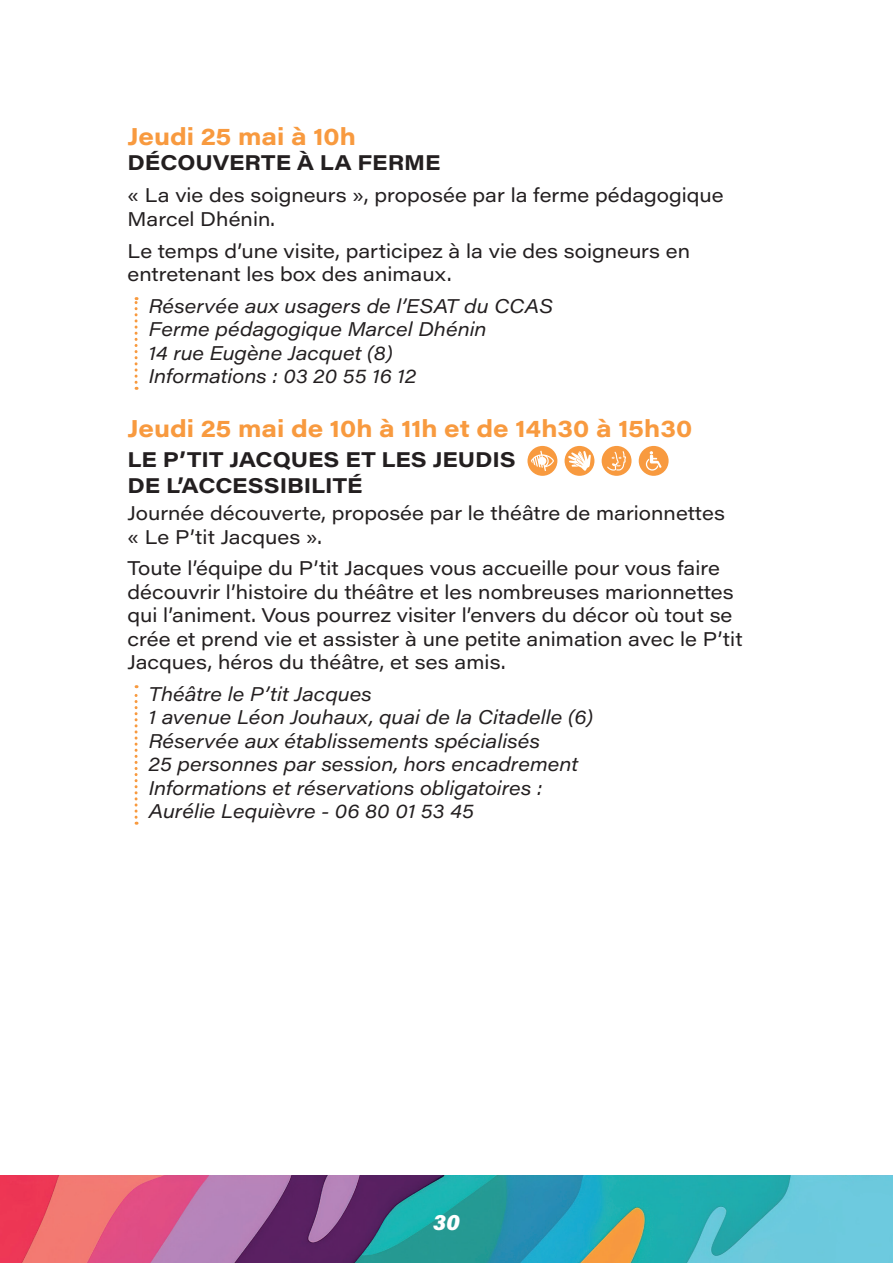
<style>
.page{position:relative;width:893px;height:1263px;background:#fff}
.page>*{position:absolute;margin:0;border:0;box-sizing:border-box;transform-origin:0 0}
.t1{font:700 24px "Acumin Pro Wide";color:#f89a3f}
.t2{font:italic 900 22.5px "Acumin Pro";color:#fff}
.t3{font:700 21px/25.2px "Acumin Pro Wide";color:#231f20}
.t4{font:19.5px/23.4px "Acumin Pro Wide";color:#231f20}
.t5{font:italic 19.5px/23.4px "Acumin Pro Wide";letter-spacing:.005em;color:#231f20}
</style>
<div class="page">
<img style="left:0;top:1176px;width:893px;height:87px">
<svg style="left:135px;top:297px;width:3px;height:93px"></svg>
<svg style="left:135px;top:685px;width:3px;height:140px"></svg>
<div style="left:602px;top:446px;width:29px;height:30px;background:#f89a3f;border-radius:50%"></div>
<svg style="left:607px;top:451px;width:19px;height:20px"></svg>
<div style="left:639px;top:446px;width:30px;height:30px;background:#f89a3f;border-radius:50%"></div>
<svg style="left:646px;top:451px;width:16px;height:20px"></svg>
<svg style="left:527px;top:446px;width:30px;height:30px"></svg>
<svg style="left:531px;top:451px;width:23px;height:20px"></svg>
<div style="left:565px;top:446px;width:29px;height:30px;background:#f89a3f;border-radius:50%"></div>
<svg style="left:568px;top:451px;width:23px;height:20px"></svg>
<p class="t1" style="left:128px;top:119px;width:230px">Jeudi 25 mai à 10h</p>
<p class="t3" style="left:128px;top:149px;width:314px">DÉCOUVERTE À LA FERME</p>
<p class="t4" style="left:128px;top:183px;width:597px">« La vie des soigneurs », proposée par la ferme pédagogique<br>Marcel Dhénin.</p>
<p class="t4" style="left:128px;top:238px;width:564px">Le temps d’une visite, participez à la vie des soigneurs en entretenant les box des animaux.</p>
<p class="t5" style="left:149px;top:293px;width:406px">Réservée aux usagers de l’ESAT du CCAS<br>Ferme pédagogique Marcel Dhénin<br>14 rue Eugène Jacquet (8)<br>Informations : 03 20 55 16 12</p>
<p class="t1" style="left:128px;top:411px;width:566px">Jeudi 25 mai de 10h à 11h et de 14h30 à 15h30</p>
<p class="t3" style="left:128px;top:446px;width:390px">LE P’TIT JACQUES ET LES JEUDIS<br>DE L’ACCESSIBILITÉ</p>
<p class="t4" style="left:128px;top:501px;width:599px">Journée découverte, proposée par le théâtre de marionnettes « Le P’tit Jacques ».</p>
<p class="t4" style="left:128px;top:556px;width:617px">Toute l’équipe du P’tit Jacques vous accueille pour vous faire découvrir l’histoire du théâtre et les nombreuses marionnettes qui l’animent. Vous pourrez visiter l’envers du décor où tout se crée et prend vie et assister à une petite animation avec le P’tit Jacques, héros du théâtre, et ses amis.</p>
<p class="t5" style="left:149px;top:681px;width:446px">Théâtre le P’tit Jacques<br>1 avenue Léon Jouhaux, quai de la Citadelle (6)<br>Réservée aux établissements spécialisés<br>25 personnes par session, hors encadrement Informations et réservations obligatoires :<br>Aurélie Lequièvre - 06 80 01 53 45</p>
<p class="t2" style="left:433px;top:1206px;width:28px">30</p>
</div>
